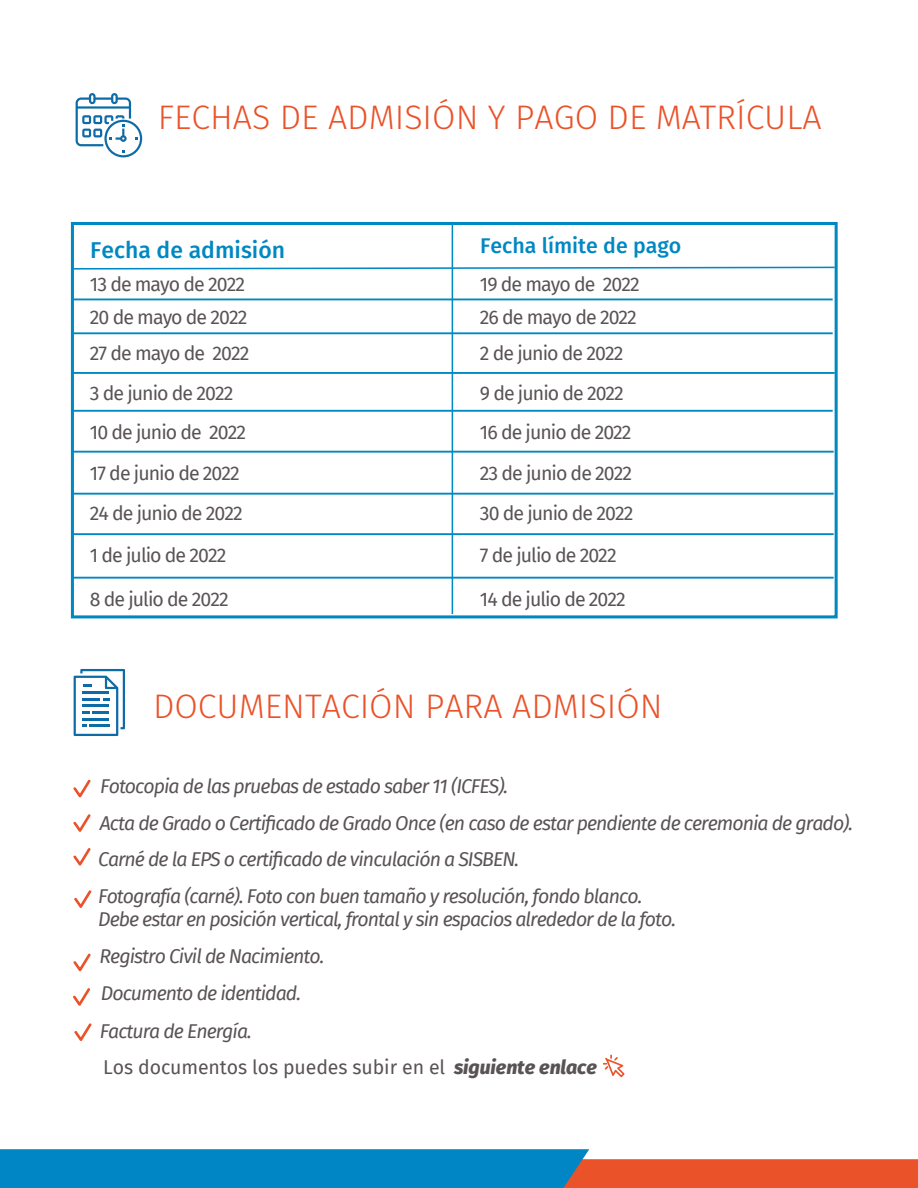
<style>
.page{position:relative;width:918px;height:1188px;background:#fff}
.page>*{position:absolute;margin:0;border:0;box-sizing:border-box;transform-origin:0 0}
.t1{font:300 33.9px "Fira Sans";color:#ea5229}
.t2{font:500 22.95px "Fira Sans";color:#0088c3}
.t3{font:500 21.3px "Fira Sans";color:#0088c3}
.t4{font:italic 19.5px/36.5px "Fira Sans";letter-spacing:-.05em;color:#595356}
.t5{font:19.5px "Fira Sans";letter-spacing:-.05em;color:#595356}
.t6{font:19.5px "Fira Sans";letter-spacing:-.005em;color:#595356}
.s1{font-weight:800;font-style:italic}
</style>
<div class="page">
<svg style="left:73px;top:779px;width:18px;height:19px"></svg>
<svg style="left:76px;top:93px;width:66px;height:64px"></svg>
<svg style="left:74px;top:669px;width:51px;height:67px"></svg>
<hr style="left:89px;top:725px;width:20px;height:2px;background:#0d6ba8">
<svg style="left:73px;top:814px;width:18px;height:18px"></svg>
<svg style="left:73px;top:848px;width:18px;height:18px"></svg>
<svg style="left:74px;top:890px;width:18px;height:18px"></svg>
<svg style="left:73px;top:953px;width:18px;height:19px"></svg>
<svg style="left:73px;top:988px;width:18px;height:18px"></svg>
<div style="left:376px;top:1159px;width:542px;height:29px;background:#ea5229"></div>
<div style="left:0;top:1149px;width:589px;height:39px;background:#0086c4"></div>
<svg style="left:74px;top:1023px;width:18px;height:18px"></svg>
<svg style="left:603px;top:1055px;width:22px;height:22px"></svg>
<div style="left:71px;top:222px;width:767px;height:396px;border:3px solid #0088c3"></div>
<svg style="left:70px;top:266px;width:766px;height:4px"></svg>
<hr style="left:72px;top:299px;width:761px;height:1px;background:#0088c3">
<hr style="left:452px;top:222px;width:1px;height:392px;background:#0088c3">
<hr style="left:72px;top:332px;width:761px;height:2px;background:#0088c3">
<hr style="left:72px;top:372px;width:763px;height:2px;background:#0088c3">
<hr style="left:72px;top:410px;width:761px;height:2px;background:#0088c3">
<hr style="left:72px;top:451px;width:762px;height:2px;background:#0088c3">
<hr style="left:72px;top:493px;width:762px;height:2px;background:#0088c3">
<hr style="left:72px;top:533px;width:762px;height:2px;background:#0088c3">
<hr style="left:72px;top:577px;width:762px;height:2px;background:#0088c3">
<h1 class="t1" style="left:158px;top:93px;width:665px">FECHAS DE ADMISIÓN Y PAGO DE MATRÍCULA</h1>
<p class="t2" style="left:90px;top:232px;width:196px">Fecha de admisión</p>
<p class="t3" style="left:480px;top:229px;width:203px">Fecha límite de pago</p>
<p class="t5" style="left:90px;top:269px;width:157px">13 de mayo de 2022</p>
<p class="t5" style="left:480px;top:269px;width:161px">19 de mayo de 2022</p>
<p class="t5" style="left:90px;top:302px;width:159px">20 de mayo de 2022</p>
<p class="t5" style="left:480px;top:302px;width:159px">26 de mayo de 2022</p>
<p class="t5" style="left:90px;top:338px;width:161px">27 de mayo de 2022</p>
<p class="t5" style="left:480px;top:338px;width:145px">2 de junio de 2022</p>
<p class="t5" style="left:90px;top:379px;width:145px">3 de junio de 2022</p>
<p class="t5" style="left:480px;top:379px;width:146px">9 de junio de 2022</p>
<p class="t5" style="left:90px;top:418px;width:158px">10 de junio de 2022</p>
<p class="t5" style="left:480px;top:418px;width:153px">16 de junio de 2022</p>
<p class="t5" style="left:90px;top:458px;width:151px">17 de junio de 2022</p>
<p class="t5" style="left:480px;top:458px;width:154px">23 de junio de 2022</p>
<p class="t5" style="left:90px;top:499px;width:154px">24 de junio de 2022</p>
<p class="t5" style="left:480px;top:499px;width:155px">30 de junio de 2022</p>
<p class="t5" style="left:90px;top:541px;width:138px">1 de julio de 2022</p>
<p class="t5" style="left:480px;top:541px;width:138px">7 de julio de 2022</p>
<p class="t5" style="left:90px;top:584px;width:140px">8 de julio de 2022</p>
<p class="t5" style="left:480px;top:584px;width:147px">14 de julio de 2022</p>
<h1 class="t1" style="left:153px;top:683px;width:511px">DOCUMENTACIÓN PARA ADMISIÓN</h1>
<p class="t4" style="left:100px;top:768px;width:410px">Fotocopia de las pruebas de estado saber 11 (ICFES).</p>
<p class="t4" style="left:98px;top:804px;width:757px">Acta de Grado o Certificado de Grado Once (en caso de estar pendiente de ceremonia de grado).<br>Carné de la EPS o certificado de vinculación a SISBEN.<br>Fotografía (carné). Foto con buen tamaño y resolución, fondo blanco.</p>
<p class="t4" style="left:98px;top:900px;width:580px;line-height:37.2px">Debe estar en posición vertical, frontal y sin espacios alrededor de la foto.<br>Registro Civil de Nacimiento.</p>
<p class="t4" style="left:100px;top:974px;width:203px;line-height:37.3px">Documento de identidad.<br>Factura de Energía.</p>
<p class="t6" style="left:103px;top:1053px;width:495px">Los documentos los puedes subir en el <span class="s1">siguiente enlace</span></p>
</div>
